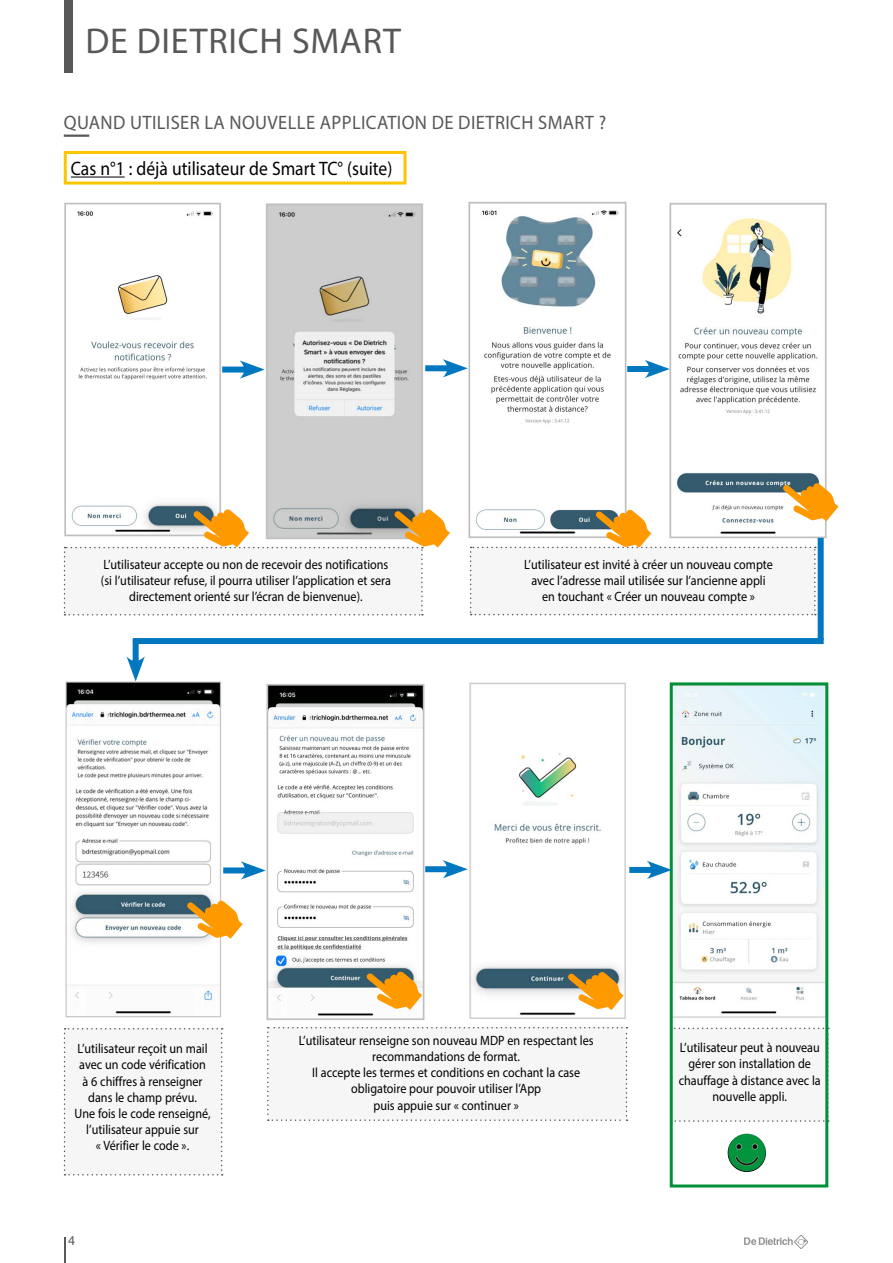
<style>
.page{position:relative;width:893px;height:1263px;background:#fff}
.page>*{position:absolute;margin:0;border:0;box-sizing:border-box;transform-origin:0 0}
.t1{font:36px "Myriad Pro";letter-spacing:.02em;color:#58585a}
.t2{font:19.5px "Myriad Pro";letter-spacing:.02em;color:#58585a;scale:.95 1}
.t3{font:19.5px "Myriad Pro";color:#000;scale:.9 1}
.t4{font:13.5px/16.2px "Myriad Pro";color:#000;text-align:center;scale:.9 1}
.t5{font:13.5px "Myriad Pro";color:#58585a}
</style>
<div class="page">
<div style="left:64px;top:0;width:8px;height:72px;background:#58585a"></div>
<svg style="left:64px;top:1237px;width:1px;height:26px"></svg>
<svg style="left:744px;top:1235px;width:64px;height:14px"></svg>
<img style="left:64px;top:202px;width:157px;height:292px">
<img style="left:266px;top:203px;width:157px;height:291px">
<div style="left:222px;top:367px;width:28px;height:6px;background:#0077be"></div>
<svg style="left:240px;top:360px;width:25px;height:19px"></svg>
<svg style="left:64px;top:494px;width:386px;height:121px"></svg>
<img style="left:469px;top:202px;width:157px;height:336px">
<div style="left:425px;top:365px;width:28px;height:6px;background:#0077be"></div>
<svg style="left:443px;top:359px;width:25px;height:18px"></svg>
<img style="left:669px;top:203px;width:158px;height:264px">
<div style="left:627px;top:366px;width:28px;height:6px;background:#0077be"></div>
<svg style="left:645px;top:360px;width:25px;height:18px"></svg>
<svg style="left:470px;top:467px;width:369px;height:148px"></svg>
<img style="left:65px;top:681px;width:156px;height:337px">
<img style="left:266px;top:684px;width:158px;height:336px">
<svg style="left:359px;top:956px;width:66px;height:64px"></svg>
<img style="left:470px;top:682px;width:156px;height:337px">
<img style="left:674px;top:683px;width:155px;height:337px">
<svg style="left:561px;top:956px;width:65px;height:63px"></svg>
<div style="left:133px;top:639px;width:6px;height:28px;background:#0077be"></div>
<svg style="left:126px;top:656px;width:19px;height:25px"></svg>
<div style="left:267px;top:1027px;width:360px;height:94px;background:#f6f6f6"></div>
<div style="left:674px;top:1027px;width:155px;height:95px;background:#f6f6f6"></div>
<img style="left:728px;top:1134px;width:38px;height:38px;border-radius:19px">
<div style="left:670px;top:682px;width:158px;height:505px;border:3px solid #009037"></div>
<hr style="left:71px;top:177px;width:54px;height:1px;background:#000">
<div style="left:64px;top:151px;width:342px;height:34px;border:3px solid #fdc500"></div>
<div style="left:425px;top:866px;width:28px;height:6px;background:#0077be"></div>
<svg style="left:443px;top:860px;width:25px;height:18px"></svg>
<div style="left:629px;top:867px;width:28px;height:6px;background:#0077be"></div>
<svg style="left:647px;top:861px;width:25px;height:18px"></svg>
<div style="left:133px;top:638px;width:691px;height:6px;background:#0077be"></div>
<div style="left:818px;top:538px;width:6px;height:102px;background:#0077be"></div>
<div style="left:64px;top:1028px;width:159px;height:147px;background:#f6f6f6"></div>
<svg style="left:180px;top:861px;width:86px;height:88px"></svg>
<hr style="left:64px;top:135px;width:25px;height:2px;background:#58585a">
<h1 class="t1" style="left:85px;top:18px;width:317px">DE DIETRICH SMART</h1>
<h2 class="t2" style="left:64px;top:111px;width:572px">QUAND UTILISER LA NOUVELLE APPLICATION DE DIETRICH SMART ?</h2>
<h2 class="t3" style="left:71px;top:156px;width:359px">Cas n°1 : déjà utilisateur de Smart TC° (suite)</h2>
<p class="t4" style="left:101px;top:556px;width:324px">L’utilisateur accepte ou non de recevoir des notifications (si l’utilisateur refuse, il pourra utiliser l’application et sera directement orienté sur l’écran de bienvenue).</p>
<p class="t4" style="left:524px;top:556px;width:278px">L’utilisateur est invité à créer un nouveau compte avec l’adresse mail utilisée sur l’ancienne appli en touchant « Créer un nouveau compte »</p>
<p class="t4" style="left:75px;top:1040px;width:153px">L’utilisateur reçoit un mail avec un code vérification<br>à 6 chiffres à renseigner dans le champ prévu.<br>Une fois le code renseigné, l’utilisateur appuie sur<br>« Vérifier le code ».</p>
<p class="t5" style="left:68px;top:1232px;width:8px">4</p>
<p class="t4" style="left:299px;top:1032px;width:329px">L’utilisateur renseigne son nouveau MDP en respectant les recommandations de format.<br>Il accepte les termes et conditions en cochant la case obligatoire pour pouvoir utiliser l’App<br>puis appuie sur « continuer »</p>
<p class="t4" style="left:679px;top:1039px;width:159px">L’utilisateur peut à nouveau gérer son installation de chauffage à distance avec la nouvelle appli.</p>
</div>
